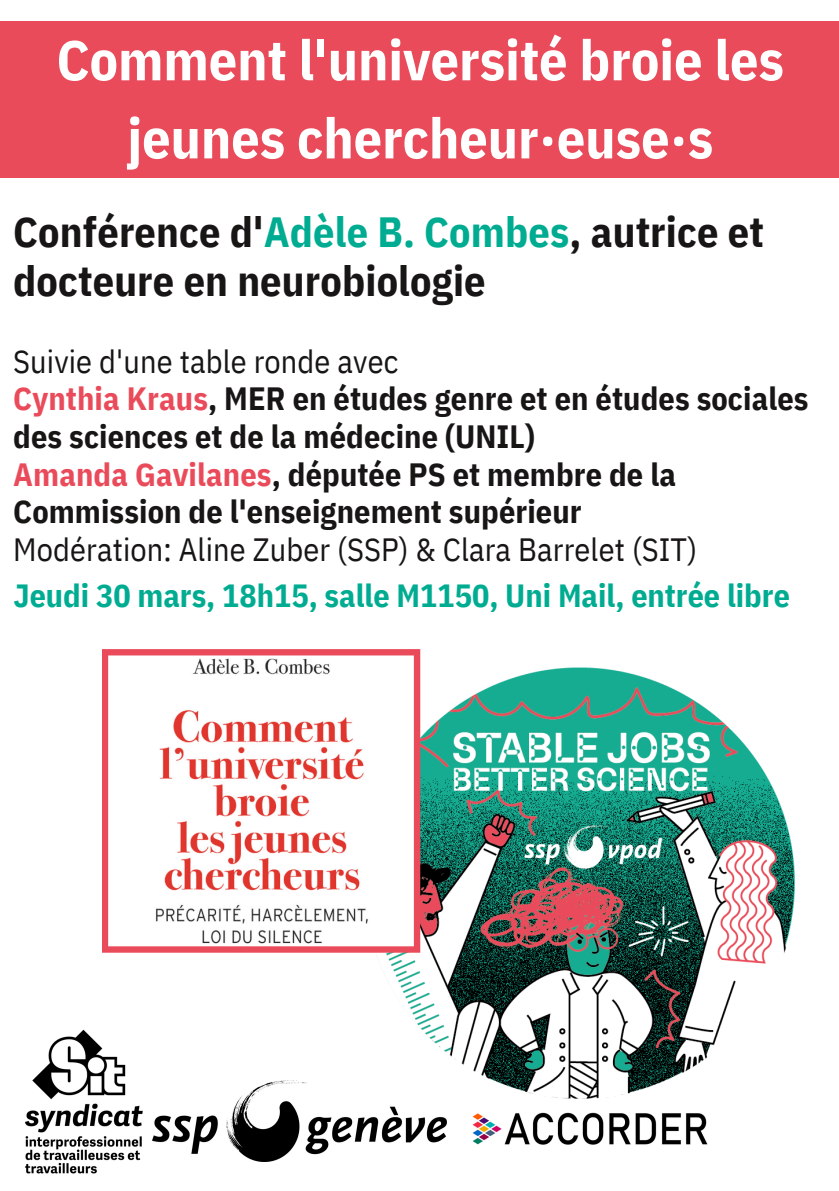
<style>
.page{position:relative;width:839px;height:1191px;background:#fff}
.page>*{position:absolute;margin:0;border:0;box-sizing:border-box;transform-origin:0 0}
.t1{font:700 56px/78px "IBM Plex Sans Cond";color:#fff;text-align:center}
.t2{font:700 42.2px/49.6px "IBM Plex Sans Cond";letter-spacing:.005em;color:#171615}
.t3{font:700 32.2px/37.6px "IBM Plex Sans Cond";letter-spacing:.005em;color:#171615}
.t4{font:32.2px "IBM Plex Sans Cond";letter-spacing:.005em;color:#171615}
.t5{font:700 32px "IBM Plex Sans Cond";color:#00ac91}
.s1{color:#00ac91}
.s2{font-weight:400}
.s3{color:#ea4b5a}
</style>
<div class="page">
<img style="left:376px;top:667px;width:419px;height:431px">
<div style="left:0;top:21px;width:838px;height:157px;background:#ea4b5a"></div>
<img style="left:25px;top:1029px;width:118px;height:145px">
<img style="left:152px;top:1080px;width:295px;height:81px">
<svg style="left:102px;top:649px;width:318px;height:304px"></svg>
<img style="left:472px;top:1112px;width:236px;height:33px">
<h1 class="t1" style="left:57px;top:20px;width:729px">Comment l'université broie les jeunes chercheur·euse·s</h1>
<h2 class="t2" style="left:13px;top:206px;width:752px">Conférence d'<span class="s1">Adèle B. Combes</span>, autrice et docteure en neurobiologie</h2>
<p class="t3" style="left:13px;top:342px;width:796px"><span class="s2">Suivie d'une table ronde avec<br></span><span class="s3">Cynthia Kraus</span>, MER en études genre et en études sociales des sciences et de la médecine (UNIL)<br><span class="s3">Amanda Gavilanes</span>, députée PS et membre de la Commission de l'enseignement supérieur</p>
<p class="t4" style="left:13px;top:528px;width:685px">Modération: Aline Zuber (SSP) &amp; Clara Barrelet (SIT)</p>
<p class="t5" style="left:13px;top:574px;width:778px">Jeudi 30 mars, 18h15, salle M1150, Uni Mail, entrée libre</p>
</div>
